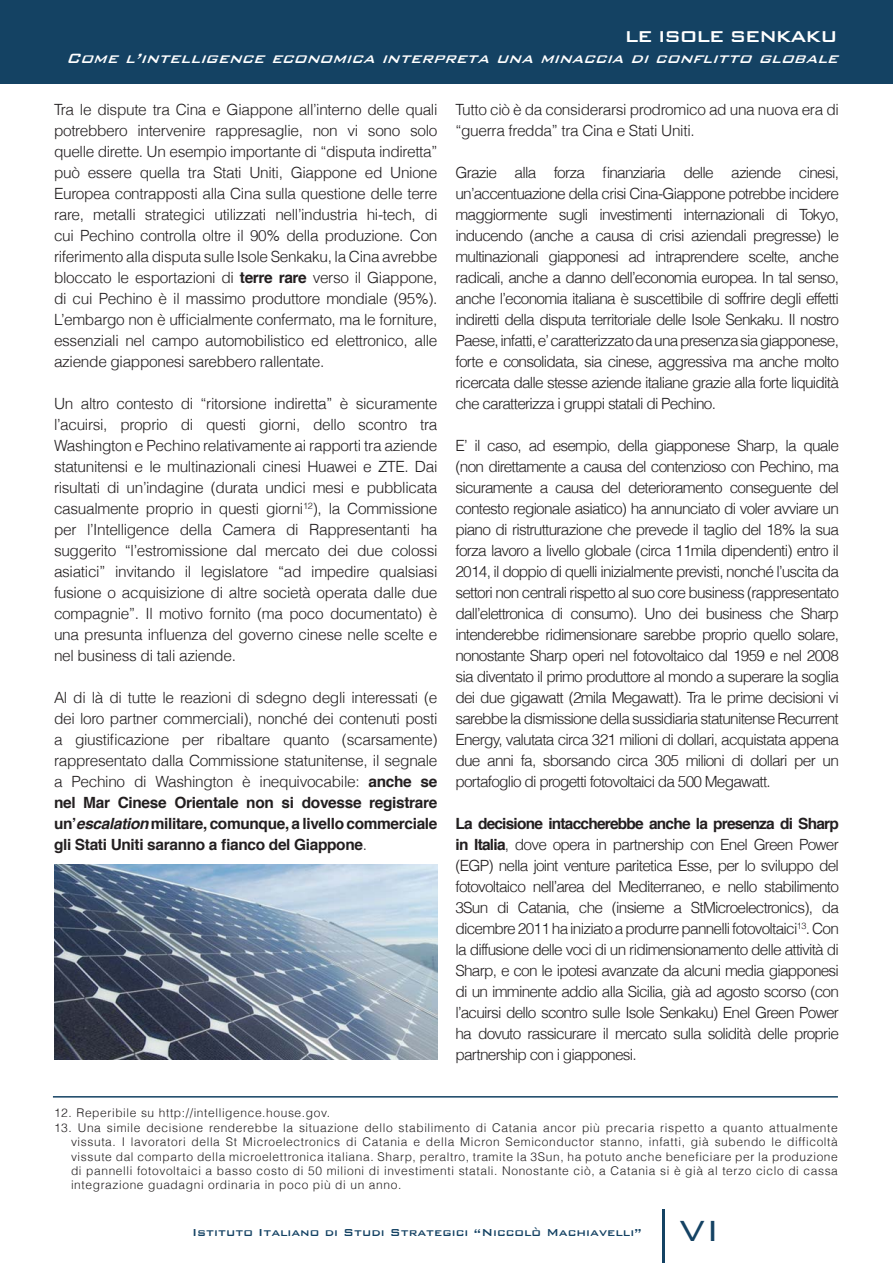
<style>
.page{position:relative;width:893px;height:1263px;background:#fff}
.page>*{position:absolute;margin:0;border:0;box-sizing:border-box;transform-origin:0 0}
.t1{font:300 39px "Bank Gothic";color:#144263}
.t2{font:500 21px "Bank Gothic";letter-spacing:-.08em;color:#fff}
.t3{font:italic 500 18px "Bank Gothic";color:#fff}
.t4{font:300 15.45px/21px "Helvetica";letter-spacing:-.02em;color:#231f20;text-align:justify}
.t5{font:500 13.5px "Bank Gothic";color:#144263}
.t6{font:300 12px/14.4px "Helvetica";letter-spacing:.05em;color:#231f20;text-align:justify}
.s1{font-weight:700}
.s2{font-weight:700;font-style:italic}
</style>
<div class="page">
<hr style="left:663px;top:1210px;width:2px;height:53px;background:#144263">
<div style="left:0;top:0;width:893px;height:83px;background:#144263"></div>
<hr style="left:53px;top:1096px;width:785px;height:1px;background:#144263">
<img style="left:54px;top:865px;width:383px;height:194px">
<h2 class="t2" style="left:625px;top:20px;width:215px">LE ISOLE SENKAKU</h2>
<p class="t3" style="left:66px;top:45px;width:783px">Comel’intelligenceeconomicainterpretaunaminacciadiconflittoglobale</p>
<p class="t4" style="left:54px;top:98px;width:385px">Tra le dispute tra Cina e Giappone all’interno delle quali potrebbero intervenire rappresaglie, non vi sono solo quelle dirette. Un esempio importante di “disputa indiretta” può essere quella tra Stati Uniti, Giappone ed Unione Europea contrapposti alla Cina sulla questione delle terre rare, metalli strategici utilizzati nell’industria hi-tech, di cui Pechino controlla oltre il 90% della produzione. Con riferimento alla disputa sulle Isole Senkaku, la Cina avrebbe bloccato le esportazioni di <span class="s1">terre rare</span> verso il Giappone, di cui Pechino è il massimo produttore mondiale (95%).<br>L’embargo non è ufficialmente confermato, ma le forniture, essenziali nel campo automobilistico ed elettronico, alle aziende giapponesi sarebbero rallentate.</p>
<p class="t4" style="left:54px;top:392px;width:385px">Un altro contesto di “ritorsione indiretta” è sicuramente l’acuirsi, proprio di questi giorni, dello scontro tra Washington e Pechino relativamente ai rapporti tra aziende statunitensi e le multinazionali cinesi Huawei e ZTE. Dai risultati di un’indagine (durata undici mesi e pubblicata casualmente proprio in questi giorni<sup>12</sup>), la Commissione per l’Intelligence della Camera di Rappresentanti ha suggerito “l’estromissione dal mercato dei due colossi asiatici” invitando il legislatore “ad impedire qualsiasi fusione o acquisizione di altre società operata dalle due compagnie”. Il motivo fornito (ma poco documentato) è una presunta influenza del governo cinese nelle scelte e nel business di tali aziende.</p>
<p class="t4" style="left:54px;top:686px;width:385px">Al di là di tutte le reazioni di sdegno degli interessati (e dei loro partner commerciali), nonché dei contenuti posti a giustificazione per ribaltare quanto (scarsamente) rappresentato dalla Commissione statunitense, il segnale a Pechino di Washington è inequivocabile: <span class="s1">anche se nel Mar Cinese Orientale non si dovesse registrare un’</span><span class="s2">escalation</span> <span class="s1">militare, comunque, a livello commerciale gli Stati Uniti saranno a fianco del Giappone</span>.</p>
<p class="t4" style="left:455px;top:98px;width:385px">Tutto ciò è da considerarsi prodromico ad una nuova era di “guerra fredda” tra Cina e Stati Uniti.</p>
<p class="t4" style="left:455px;top:161px;width:385px">Grazie alla forza finanziaria delle aziende cinesi, un’accentuazione della crisi Cina-Giappone potrebbe incidere maggiormente sugli investimenti internazionali di Tokyo, inducendo (anche a causa di crisi aziendali pregresse) le multinazionali giapponesi ad intraprendere scelte, anche radicali, anche a danno dell’economia europea. In tal senso, anche l’economia italiana è suscettibile di soffrire degli effetti indiretti della disputa territoriale delle Isole Senkaku. Il nostro Paese, infatti, e’ caratterizzato da una presenza sia giapponese, forte e consolidata, sia cinese, aggressiva ma anche molto ricercata dalle stesse aziende italiane grazie alla forte liquidità che caratterizza i gruppi statali di Pechino.</p>
<p class="t4" style="left:455px;top:434px;width:385px">E’ il caso, ad esempio, della giapponese Sharp, la quale (non direttamente a causa del contenzioso con Pechino, ma sicuramente a causa del deterioramento conseguente del contesto regionale asiatico) ha annunciato di voler avviare un piano di ristrutturazione che prevede il taglio del 18% la sua forza lavoro a livello globale (circa 11mila dipendenti) entro il 2014, il doppio di quelli inizialmente previsti, nonché l’uscita da settori non centrali rispetto al suo core business (rappresentato dall’elettronica di consumo). Uno dei business che Sharp intenderebbe ridimensionare sarebbe proprio quello solare, nonostante Sharp operi nel fotovoltaico dal 1959 e nel 2008 sia diventato il primo produttore al mondo a superare la soglia dei due gigawatt (2mila Megawatt). Tra le prime decisioni vi sarebbe la dismissione della sussidiaria statunitense Recurrent Energy, valutata circa 321 milioni di dollari, acquistata appena due anni fa, sborsando circa 305 milioni di dollari per un portafoglio di progetti fotovoltaici da 500 Megawatt.</p>
<p class="t4" style="left:455px;top:812px;width:385px"><span class="s1">La decisione intaccherebbe anche la presenza di Sharp in Italia</span>, dove opera in partnership con Enel Green Power (EGP) nella joint venture paritetica Esse, per lo sviluppo del fotovoltaico nell’area del Mediterraneo, e nello stabilimento 3Sun di Catania, che (insieme a StMicroelectronics), da dicembre 2011 ha iniziato a produrre pannelli fotovoltaici<sup>13</sup>. Con la diffusione delle voci di un ridimensionamento delle attività di Sharp, e con le ipotesi avanzate da alcuni media giapponesi di un imminente addio alla Sicilia, già ad agosto scorso (con l’acuirsi dello scontro sulle Isole Senkaku) Enel Green Power ha dovuto rassicurare il mercato sulla solidità delle proprie partnership con i giapponesi.</p>
<p class="t6" style="left:54px;top:1105px;width:278px">12. Reperibile su http://intelligence.house.gov.</p>
<p class="t6" style="left:71px;top:1120px;width:768px;text-indent:-17px">13. Una simile decisione renderebbe la situazione dello stabilimento di Catania ancor più precaria rispetto a quanto attualmente vissuta. I lavoratori della St Microelectronics di Catania e della Micron Semiconductor stanno, infatti, già subendo le difficoltà vissute dal comparto della microelettronica italiana. Sharp, peraltro, tramite la 3Sun, ha potuto anche beneficiare per la produzione di pannelli fotovoltaici a basso costo di 50 milioni di investimenti statali. Nonostante ciò, a Catania si è già al terzo ciclo di cassa integrazione guadagni ordinaria in poco più di un anno.</p>
<p class="t5" style="left:192px;top:1222px;width:451px">Istituto Italiano di Studi Strategici “Niccolò Machiavelli”</p>
<h1 class="t1" style="left:679px;top:1200px;width:42px">VI</h1>
</div>
